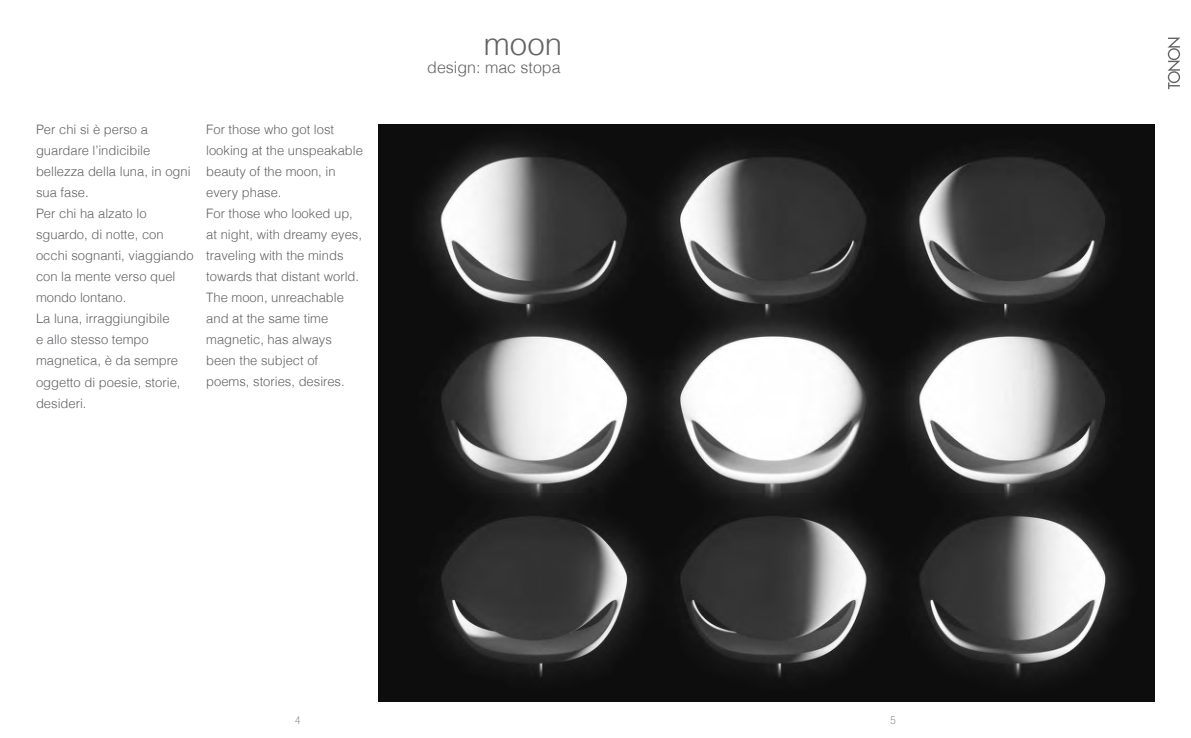
<style>
.page{position:relative;width:1191px;height:738px;background:#fff}
.page>*{position:absolute;margin:0;border:0;box-sizing:border-box;transform-origin:0 0}
.Paragrafo_base{font:300 31.2px "Helvetica";color:#636366}
.Sotto_titolo{font:300 16px "Helvetica";color:#636366}
.colonna{font:300 13px/21px "Helvetica";color:#636366}
.t1{font:100 condensed 11.1px "Helvetica Neue LT Std";color:#636366}
.t2{font:100 condensed 10.8px "Helvetica Neue LT Std";color:#636366}
</style>
<div class="page">
<svg style="left:1167px;top:38px;width:13px;height:51px"></svg>
<img style="left:378px;top:125px;width:777px;height:576px">
<p class="colonna" style="left:36px;top:118px;width:156px">Per chi si è perso a guardare l’indicibile bellezza della luna, in ogni sua fase.</p>
<p class="colonna" style="left:36px;top:202px;width:159px">Per chi ha alzato lo sguardo, di notte, con occhi sognanti, viaggiando con la mente verso quel mondo lontano.</p>
<p class="colonna" style="left:36px;top:307px;width:146px">La luna, irraggiungibile<br>e allo stesso tempo magnetica, è da sempre oggetto di poesie, storie, desideri.</p>
<p class="colonna" style="left:206px;top:118px;width:158px">For those who got lost looking at the unspeakable beauty of the moon, in every phase.</p>
<p class="colonna" style="left:206px;top:202px;width:157px">For those who looked up, at night, with dreamy eyes, traveling with the minds towards that distant world.</p>
<p class="colonna" style="left:206px;top:286px;width:140px">The moon, unreachable and at the same time magnetic, has always been the subject of poems, stories, desires.</p>
<p class="Paragrafo_base" style="left:484px;top:19px;width:80px">moon</p>
<p class="Sotto_titolo" style="left:427px;top:55px;width:135px">design: mac stopa</p>
<p class="t2" style="left:295px;top:713px;width:7px">4</p>
<p class="t1" style="left:890px;top:713px;width:7px">5</p>
</div>
